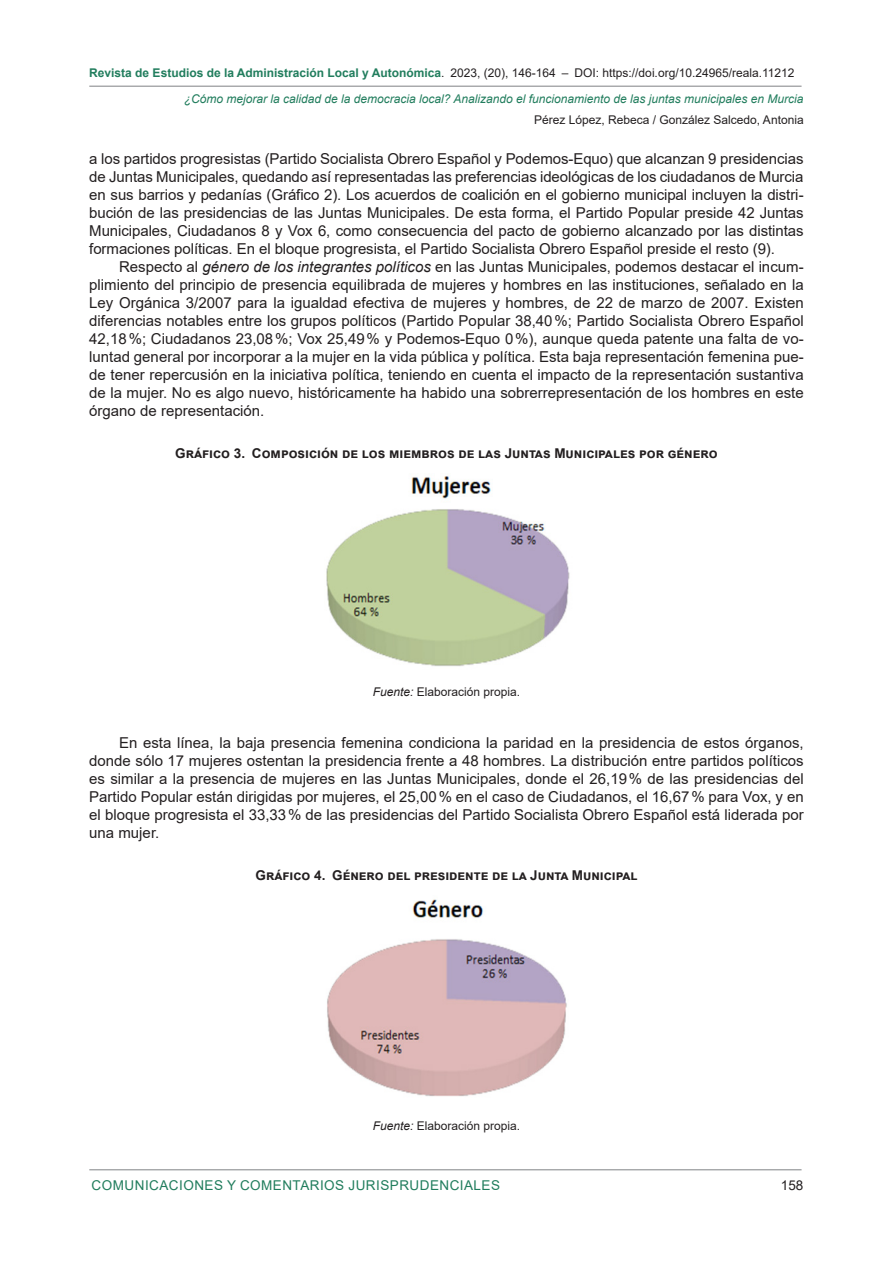
<style>
.page{position:relative;width:893px;height:1263px;background:#fff}
.page>*{position:absolute;margin:0;border:0;box-sizing:border-box;transform-origin:0 0}
.PARRAFO{font:15px/18px "Arial";color:#231f20;text-align:justify}
.IMAGEN-TITULO{font:700 13.5px "Arial";color:#231f20}
.t1{font:13.5px "Arial";letter-spacing:.035em;color:#217d5d}
.t2{font:13.5px "Arial";color:#231f20}
.IMAGEN-PIE{font:12px "Arial";color:#231f20}
.t3{font:italic 12px "Arial";color:#217d5d}
.s1{font-weight:700;color:#217d5d}
.s2{font-style:italic}
</style>
<div class="page">
<hr style="left:89px;top:1169px;width:712px;height:1px;background:#808285">
<hr style="left:89px;top:86px;width:712px;height:1px;background:#808285">
<img style="left:326px;top:476px;width:244px;height:190px">
<img style="left:327px;top:899px;width:240px;height:198px">
<p class="IMAGEN-PIE" style="left:89px;top:64px;width:707px"><span class="s1">Revista de Estudios de la Administración Local y Autonómica</span>. 2023, (20), 146-164 – DOI: https://doi.org/10.24965/reala.11212</p>
<p class="t3" style="left:184px;top:91px;width:621px">¿Cómo mejorar la calidad de la democracia local? Analizando el funcionamiento de las juntas municipales en Murcia</p>
<p class="IMAGEN-PIE" style="left:534px;top:112px;width:271px">Pérez López, Rebeca / González Salcedo, Antonia</p>
<p class="PARRAFO" style="left:89px;top:150px;width:716px">a los partidos progresistas (Partido Socialista Obrero Español y Podemos-Equo) que alcanzan 9 presidencias de Juntas Municipales, quedando así representadas las preferencias ideológicas de los ciudadanos de Murcia en sus barrios y pedanías (Gráfico 2). Los acuerdos de coalición en el gobierno municipal incluyen la distri&shy;bución de las presidencias de las Juntas Municipales. De esta forma, el Partido Popular preside 42 Juntas Municipales, Ciudadanos 8 y Vox 6, como consecuencia del pacto de gobierno alcanzado por las distintas formaciones políticas. En el bloque progresista, el Partido Socialista Obrero Español preside el resto (9).</p>
<p class="PARRAFO" style="left:89px;top:258px;width:716px;text-indent:30px">Respecto al <span class="s2">género de los integrantes políticos</span> en las Juntas Municipales, podemos destacar el incum&shy;plimiento del principio de presencia equilibrada de mujeres y hombres en las instituciones, señalado en la Ley Orgánica 3/2007 para la igualdad efectiva de mujeres y hombres, de 22 de marzo de 2007. Existen diferencias notables entre los grupos políticos (Partido Popular 38,40%; Partido Socialista Obrero Español 42,18%; Ciudadanos 23,08%; Vox 25,49% y Podemos-Equo 0%), aunque queda patente una falta de vo&shy;luntad general por incorporar a la mujer en la vida pública y política. Esta baja representación femenina pue&shy;de tener repercusión en la iniciativa política, teniendo en cuenta el impacto de la representación sustantiva de la mujer. No es algo nuevo, históricamente ha habido una sobrerrepresentación de los hombres en este órgano de representación.</p>
<p class="IMAGEN-TITULO" style="left:175px;top:443px;width:544px">Gráfico 3. Composición de los miembros de las Juntas Municipales por género</p>
<p class="IMAGEN-PIE" style="left:373px;top:684px;width:149px"><span class="s2">Fuente:</span> Elaboración propia.</p>
<p class="PARRAFO" style="left:89px;top:734px;width:716px;text-indent:30px">En esta línea, la baja presencia femenina condiciona la paridad en la presidencia de estos órganos, donde sólo 17 mujeres ostentan la presidencia frente a 48 hombres. La distribución entre partidos políticos es similar a la presencia de mujeres en las Juntas Municipales, donde el 26,19% de las presidencias del Partido Popular están dirigidas por mujeres, el 25,00% en el caso de Ciudadanos, el 16,67% para Vox, y en el bloque progresista el 33,33% de las presidencias del Partido Socialista Obrero Español está liderada por una mujer.</p>
<p class="IMAGEN-TITULO" style="left:256px;top:866px;width:383px">Gráfico 4. Género del presidente de la Junta Municipal</p>
<p class="IMAGEN-PIE" style="left:373px;top:1118px;width:149px"><span class="s2">Fuente:</span> Elaboración propia.</p>
<p class="t1" style="left:92px;top:1176px;width:410px">COMUNICACIONES Y COMENTARIOS JURISPRUDENCIALES</p>
<p class="t2" style="left:781px;top:1176px;width:24px">158</p>
</div>
